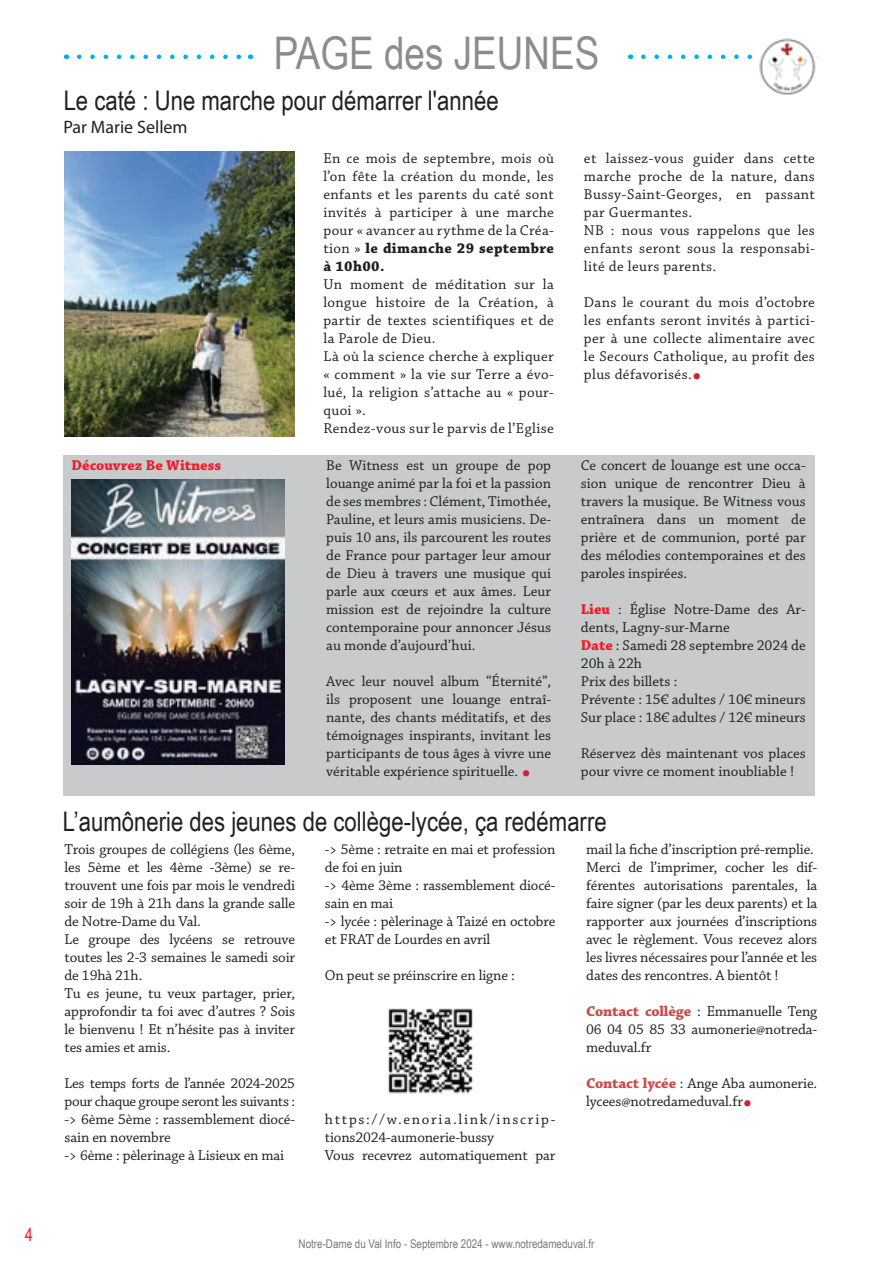
<style>
.page{position:relative;width:893px;height:1263px;background:#fff}
.page>*{position:absolute;margin:0;border:0;box-sizing:border-box;transform-origin:0 0}
.t1{font:45px "Arial Narrow";color:#8a8c8f}
.t2{font:27px "Arial Narrow";color:#231f20}
.t3{font:18px "Myriad Pro";color:#231f20}
.t4{font:18px "Arial Narrow";color:#ee1b2d}
.t5{font:15px/18px "Chaparral Pro";letter-spacing:-.005em;color:#231f20}
.t6{font:15px/18px "Chaparral Pro";letter-spacing:.025em;color:#231f20}
.t7{font:700 15px "Chaparral Pro";color:#ee1b2d}
.t8{font:12px "Arial Narrow";color:#76787b}
.s1{font-weight:700}
.s2{font-size:30px;color:#d1232a}
.s3{font-weight:700;color:#ee1b2d}
.s4{font-weight:700;color:#ca4c4a}
</style>
<div class="page">
<svg style="left:79px;top:55px;width:162px;height:4px"></svg>
<svg style="left:643px;top:55px;width:109px;height:4px"></svg>
<img style="left:759px;top:38px;width:57px;height:57px">
<img style="left:65px;top:152px;width:230px;height:284px">
<img style="left:388px;top:1008px;width:85px;height:86px">
<div style="left:63px;top:455px;width:751px;height:340px;background:#c9cacc"></div>
<img style="left:72px;top:480px;width:213px;height:284px">
<p class="t4" style="left:25px;top:1221px;width:10px">4</p>
<h1 class="t1" style="left:274px;top:21px;width:327px">PAGE des JEUNES</h1>
<h2 class="t2" style="left:64px;top:81px;width:436px">Le caté : Une marche pour démarrer l'année</h2>
<p class="t3" style="left:63px;top:116px;width:126px">Par Marie Sellem</p>
<p class="t5" style="left:323px;top:150px;width:232px;text-align:justify">En ce mois de septembre, mois où l’on fête la création du monde, les enfants et les parents du caté sont invités à participer à une marche pour « avancer au rythme de la Créa&shy;tion » <span class="s1">le dimanche 29 septembre à 10h00.</span></p>
<p class="t6" style="left:323px;top:276px;width:232px">Un moment de méditation sur la longue histoire de la Création, à partir de textes scientifiques et de la Parole de Dieu.<br>Là où la science cherche à expliquer « comment » la vie sur Terre a évo&shy;lué, la religion s’attache au « pour&shy;quoi ».<br>Rendez-vous sur le parvis de l’Eglise</p>
<p class="t6" style="left:584px;top:150px;width:233px">et laissez-vous guider dans cette marche proche de la nature, dans<br>Bussy-Saint-Georges, en passant par Guermantes.<br>NB : nous vous rappelons que les enfants seront sous la responsabi&shy;lité de leurs parents.</p>
<p class="t5" style="left:584px;top:294px;width:233px;text-align:justify">Dans le courant du mois d’octobre les enfants seront invités à partici&shy;per à une collecte alimentaire avec le Secours Catholique, au profit des plus défavorisés.<span class="s2">•</span></p>
<p class="t7" style="left:72px;top:457px;width:151px">Découvrez Be Witness</p>
<p class="t5" style="left:326px;top:457px;width:226px;text-align:justify">Be Witness est un groupe de pop louange animé par la foi et la passion de ses membres : Clément, Timothée, Pauline, et leurs amis musiciens. De&shy;puis 10 ans, ils parcourent les routes de France pour partager leur amour de Dieu à travers une musique qui parle aux cœurs et aux âmes. Leur mission est de rejoindre la culture contemporaine pour annoncer Jésus au monde d’aujourd’hui.</p>
<p class="t5" style="left:326px;top:673px;width:226px;text-align:justify">Avec leur nouvel album “Éternité”, ils proposent une louange entraî&shy;nante, des chants méditatifs, et des témoignages inspirants, invitant les participants de tous âges à vivre une véritable expérience spirituelle. <span class="s2">•</span></p>
<p class="t5" style="left:581px;top:457px;width:226px;text-align:justify">Ce concert de louange est une occa&shy;sion unique de rencontrer Dieu à travers la musique. Be Witness vous entraînera dans un moment de prière et de communion, porté par des mélodies contemporaines et des paroles inspirées.</p>
<p class="t5" style="left:581px;top:601px;width:226px"><span class="s3">Lieu</span> : Église Notre-Dame des Ar&shy;dents, Lagny-sur-Marne<br><span class="s3">Date</span> : Samedi 28 septembre 2024 de<br>20h à 22h<br>Prix des billets :<br>Prévente : 15€ adultes / 10€ mineurs<br>Sur place : 18€ adultes / 12€ mineurs</p>
<p class="t5" style="left:581px;top:745px;width:226px">Réservez dès maintenant vos places pour vivre ce moment inoubliable !</p>
<h2 class="t2" style="left:63px;top:801px;width:545px">L’aumônerie des jeunes de collège-lycée, ça redémarre</h2>
<p class="t5" style="left:65px;top:841px;width:232px">Trois groupes de collégiens (les 6ème, les 5ème et les 4ème -3ème) se re&shy;trouvent une fois par mois le vendredi soir de 19h à 21h dans la grande salle de Notre-Dame du Val.<br>Le groupe des lycéens se retrouve toutes les 2-3 semaines le samedi soir de 19hà 21h.<br>Tu es jeune, tu veux partager, prier, approfondir ta foi avec d’autres ? Sois le bienvenu ! Et n’hésite pas à inviter tes amies et amis.</p>
<p class="t5" style="left:65px;top:1075px;width:232px">Les temps forts de l’année 2024-2025 pour chaque groupe seront les suivants : -&gt; 6ème 5ème : rassemblement diocé&shy;sain en novembre<br>-&gt; 6ème : pèlerinage à Lisieux en mai</p>
<p class="t5" style="left:325px;top:841px;width:232px">-&gt; 5ème : retraite en mai et profession de foi en juin<br>-&gt; 4ème 3ème : rassemblement diocé&shy;sain en mai<br>-&gt; lycée : pèlerinage à Taizé en octobre et FRAT de Lourdes en avril</p>
<p class="t5" style="left:325px;top:967px;width:191px">On peut se préinscrire en ligne :</p>
<p class="t5" style="left:325px;top:1111px;width:232px">https://w.enoria.link/inscrip&shy;tions2024-aumonerie-bussy<br>Vous recevrez automatiquement par</p>
<p class="t5" style="left:586px;top:841px;width:233px">mail la fiche d’inscription pré-remplie.<br>Merci de l’imprimer, cocher les dif&shy;férentes autorisations parentales, la faire signer (par les deux parents) et la rapporter aux journées d’inscriptions avec le règlement. Vous recevez alors les livres nécessaires pour l’année et les dates des rencontres. A bientôt !</p>
<p class="t5" style="left:586px;top:1003px;width:233px;text-align:justify"><span class="s4">Contact collège</span> : Emmanuelle Teng 06 04 05 85 33 aumonerie@notreda&shy;meduval.fr</p>
<p class="t5" style="left:586px;top:1075px;width:233px"><span class="s4">Contact lycée</span> : Ange Aba aumonerie. lycees@notredameduval.fr<span class="s2">•</span></p>
<p class="t8" style="left:299px;top:1235px;width:297px">Notre-Dame du Val Info - Septembre 2024 - www.notredameduval.fr</p>
</div>
